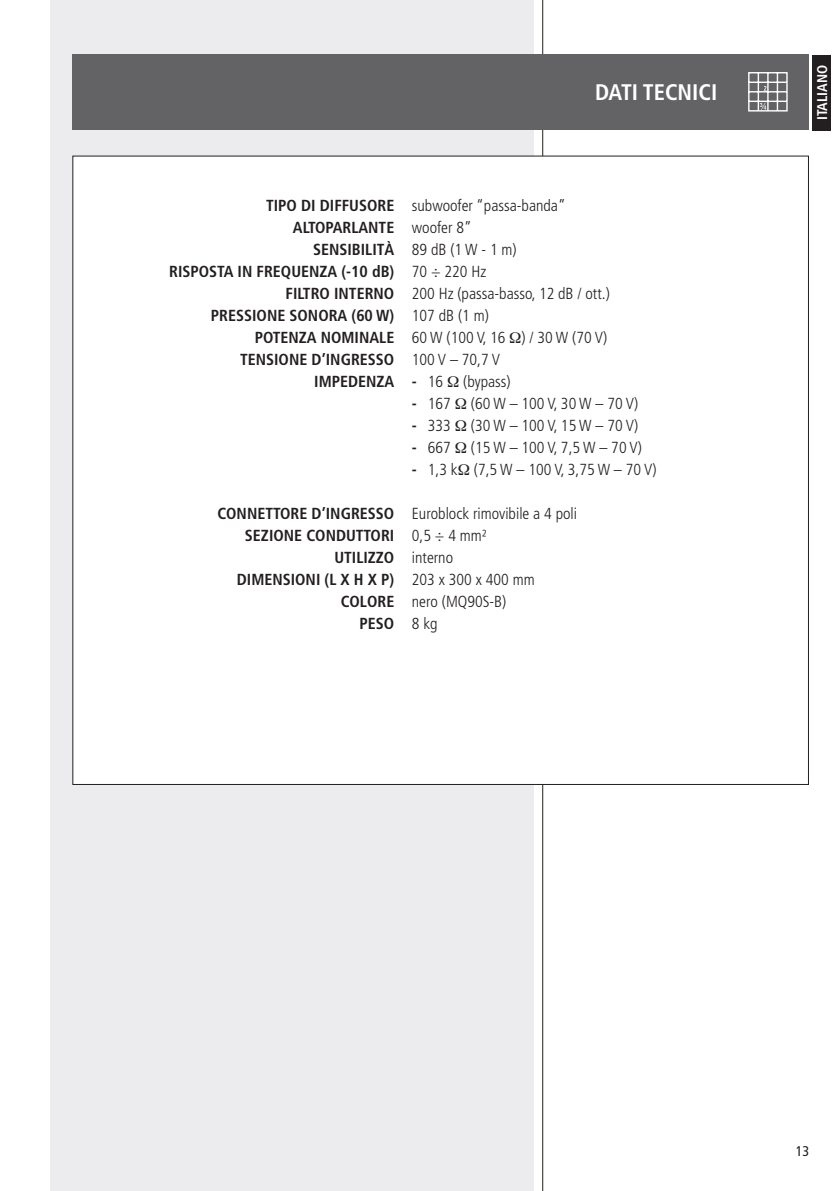
<style>
.page{position:relative;width:840px;height:1191px;background:#fff}
.page>*{position:absolute;margin:0;border:0;box-sizing:border-box;transform-origin:0 0}
.t1{font:700 condensed 22.6px "Frutiger";color:#fff}
.t2{font:300 condensed 16px/22px "Frutiger";color:#231f20}
.t3{font:700 condensed 16px/22px "Frutiger";color:#231f20;text-align:right}
.t4{font:700 condensed 14px "Frutiger";color:#fff}
.t5{font:condensed 14px "Frutiger";color:#231f20}
.s1{font-weight:700}
</style>
<div class="page">
<div style="left:51px;top:0;width:482px;height:1191px;background:#ececee"></div>
<hr style="left:542px;top:0;width:1px;height:1191px;background:#231f20">
<div style="left:812px;top:55px;width:18px;height:75px;background:#231f20"></div>
<div style="left:73px;top:156px;width:735px;height:628px;background:#fff"></div>
<div style="left:72px;top:54px;width:736px;height:76px;background:#636366"></div>
<svg style="left:748px;top:72px;width:40px;height:40px"></svg>
<h1 class="t1" style="left:594px;top:79px;width:124px">DATI TECNICI</h1>
<p class="t3" style="left:169px;top:195px;width:226px">TIPO DI DIFFUSORE<br>ALTOPARLANTE<br>SENSIBILITÀ<br>RISPOSTA IN FREQUENZA (-10 dB)<br>FILTRO INTERNO<br>PRESSIONE SONORA (60 W)<br>POTENZA NOMINALE<br>TENSIONE D’INGRESSO<br>IMPEDENZA</p>
<p class="t3" style="left:217px;top:503px;width:178px">CONNETTORE D’INGRESSO<br>SEZIONE CONDUTTORI<br>UTILIZZO<br>DIMENSIONI (L X H X P)<br>COLORE<br>PESO</p>
<p class="t2" style="left:411px;top:195px;width:199px">subwoofer “passa-banda” woofer 8”<br>89 dB (1 W - 1 m)<br>70 ÷ 220 Hz<br>200 Hz (passa-basso, 12 dB / ott.)<br>107 dB (1 m)<br>60 W (100 V, 16 ) / 30 W (70 V)<br>100 V – 70,7 V</p>
<p class="t2" style="left:411px;top:371px;width:100px"><span class="s1">-</span> 16 (bypass)</p>
<p class="t2" style="left:411px;top:393px;width:228px"><span class="s1">-</span> 167 (60 W – 100 V, 30 W – 70 V)</p>
<p class="t2" style="left:411px;top:415px;width:228px"><span class="s1">-</span> 333 (30 W – 100 V, 15 W – 70 V)</p>
<p class="t2" style="left:411px;top:437px;width:231px"><span class="s1">-</span> 667 (15 W – 100 V, 7,5 W – 70 V)</p>
<p class="t2" style="left:411px;top:459px;width:246px"><span class="s1">-</span> 1,3 k (7,5 W – 100 V, 3,75 W – 70 V)</p>
<p class="t2" style="left:411px;top:503px;width:167px">Euroblock rimovibile a 4 poli<br>0,5 ÷ 4 mm²<br>interno<br>203 x 300 x 400 mm<br>nero (MQ90S-B)<br>8 kg</p>
<p class="t4" style="left:813px;top:120px;width:57px;rotate:-90deg">ITALIANO</p>
<p class="t5" style="left:795px;top:1142px;width:15px">13</p>
</div>
